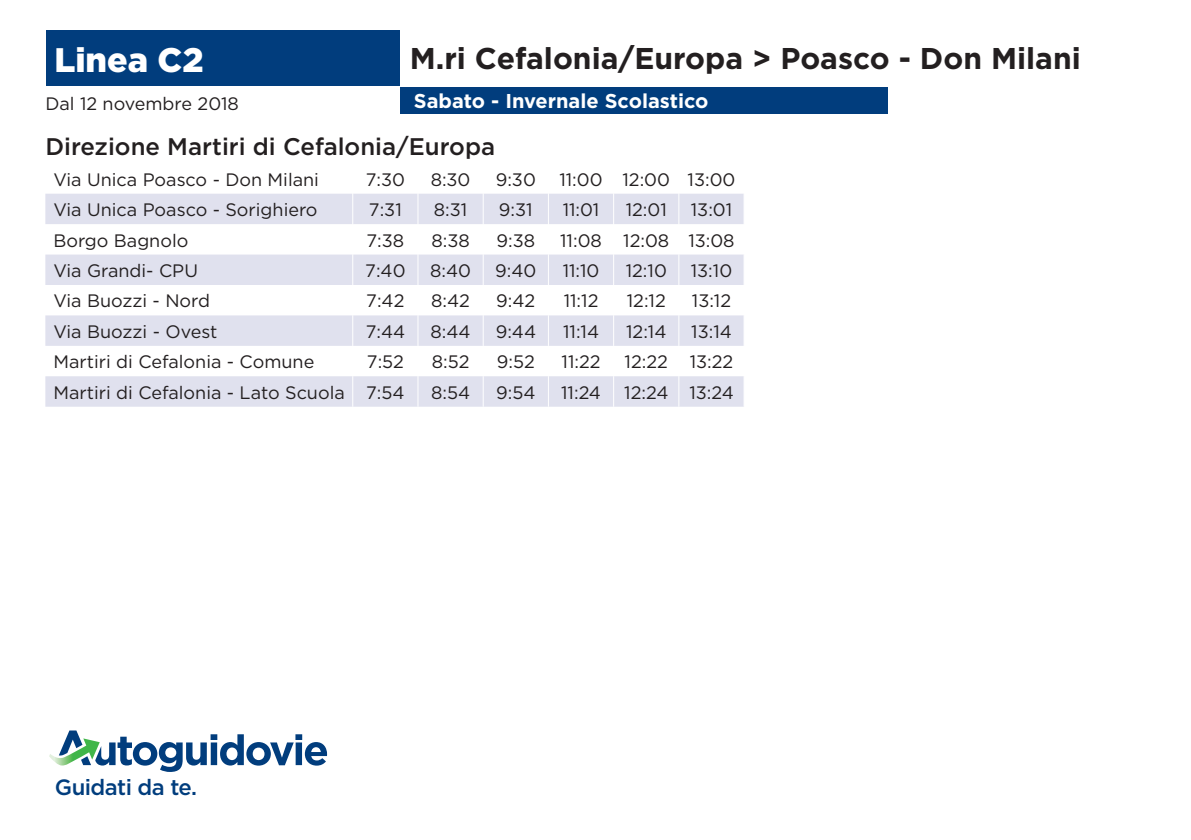
<style>
.page{position:relative;width:1191px;height:840px;background:#fff}
.page>*{position:absolute;margin:0;border:0;box-sizing:border-box;transform-origin:0 0}
.t1{font:900 34px "Gotham";color:#fff}
.t2{font:700 30px "Gotham";color:#231f20}
.t3{font:500 24px "Gotham";color:#231f20}
.t4{font:500 22px "Gotham";letter-spacing:-.025em;color:#013d7d}
.t5{font:700 20px "Gotham";color:#fff}
.t6{font:18px "Gotham";color:#231f20}
</style>
<div class="page">
<div style="left:46px;top:31px;width:354px;height:55px;background:#013d7d"></div>
<div style="left:400px;top:87px;width:487px;height:26px;background:#013d7d"></div>
<svg style="left:45px;top:194px;width:698px;height:212px;fill:#e0e1ee"></svg>
<hr style="left:352px;top:193px;width:1px;height:31px;background:#fff">
<hr style="left:417px;top:193px;width:1px;height:31px;background:#fff">
<hr style="left:483px;top:193px;width:1px;height:31px;background:#fff">
<hr style="left:548px;top:193px;width:1px;height:31px;background:#fff">
<hr style="left:613px;top:193px;width:1px;height:31px;background:#fff">
<hr style="left:678px;top:193px;width:1px;height:31px;background:#fff">
<hr style="left:352px;top:224px;width:1px;height:30px;background:#fff">
<hr style="left:417px;top:224px;width:1px;height:30px;background:#fff">
<hr style="left:483px;top:224px;width:1px;height:30px;background:#fff">
<hr style="left:548px;top:224px;width:1px;height:30px;background:#fff">
<hr style="left:613px;top:224px;width:1px;height:30px;background:#fff">
<hr style="left:678px;top:224px;width:1px;height:30px;background:#fff">
<hr style="left:352px;top:254px;width:1px;height:31px;background:#fff">
<hr style="left:417px;top:254px;width:1px;height:31px;background:#fff">
<hr style="left:483px;top:254px;width:1px;height:31px;background:#fff">
<hr style="left:548px;top:254px;width:1px;height:31px;background:#fff">
<hr style="left:613px;top:254px;width:1px;height:31px;background:#fff">
<hr style="left:678px;top:254px;width:1px;height:31px;background:#fff">
<hr style="left:352px;top:285px;width:1px;height:30px;background:#fff">
<hr style="left:417px;top:285px;width:1px;height:30px;background:#fff">
<hr style="left:483px;top:285px;width:1px;height:30px;background:#fff">
<hr style="left:548px;top:285px;width:1px;height:30px;background:#fff">
<hr style="left:613px;top:285px;width:1px;height:30px;background:#fff">
<hr style="left:678px;top:285px;width:1px;height:30px;background:#fff">
<hr style="left:352px;top:315px;width:1px;height:30px;background:#fff">
<hr style="left:417px;top:315px;width:1px;height:30px;background:#fff">
<hr style="left:483px;top:315px;width:1px;height:30px;background:#fff">
<hr style="left:548px;top:315px;width:1px;height:30px;background:#fff">
<hr style="left:613px;top:315px;width:1px;height:30px;background:#fff">
<hr style="left:678px;top:315px;width:1px;height:30px;background:#fff">
<hr style="left:352px;top:345px;width:1px;height:31px;background:#fff">
<hr style="left:417px;top:345px;width:1px;height:31px;background:#fff">
<hr style="left:483px;top:345px;width:1px;height:31px;background:#fff">
<hr style="left:548px;top:345px;width:1px;height:31px;background:#fff">
<hr style="left:613px;top:345px;width:1px;height:31px;background:#fff">
<hr style="left:678px;top:345px;width:1px;height:31px;background:#fff">
<hr style="left:352px;top:376px;width:1px;height:30px;background:#fff">
<hr style="left:417px;top:376px;width:1px;height:30px;background:#fff">
<hr style="left:483px;top:376px;width:1px;height:30px;background:#fff">
<hr style="left:548px;top:376px;width:1px;height:30px;background:#fff">
<hr style="left:613px;top:376px;width:1px;height:30px;background:#fff">
<hr style="left:678px;top:376px;width:1px;height:30px;background:#fff">
<svg style="left:49px;top:730px;width:278px;height:41px"></svg>
<h1 class="t1" style="left:54px;top:36px;width:151px">Linea C2</h1>
<p class="t6" style="left:45px;top:92px;width:195px">Dal 12 novembre 2018</p>
<h2 class="t2" style="left:410px;top:38px;width:672px">M.ri Cefalonia/Europa &gt; Poasco - Don Milani</h2>
<p class="t5" style="left:414px;top:87px;width:296px">Sabato - Invernale Scolastico</p>
<h3 class="t3" style="left:45px;top:131px;width:451px">Direzione Martiri di Cefalonia/Europa</h3>
<p class="t6" style="left:53px;top:168px;width:267px">Via Unica Poasco - Don Milani</p>
<p class="t6" style="left:366px;top:168px;width:41px">7:30</p>
<p class="t6" style="left:431px;top:168px;width:41px">8:30</p>
<p class="t6" style="left:496px;top:168px;width:42px">9:30</p>
<p class="t6" style="left:559px;top:168px;width:177px">11:00 12:00 13:00</p>
<p class="t6" style="left:53px;top:198px;width:266px">Via Unica Poasco - Sorighiero</p>
<p class="t6" style="left:369px;top:198px;width:34px">7:31</p>
<p class="t6" style="left:434px;top:198px;width:35px">8:31</p>
<p class="t6" style="left:499px;top:198px;width:35px">9:31</p>
<p class="t6" style="left:562px;top:198px;width:38px">11:01</p>
<p class="t6" style="left:626px;top:198px;width:43px">12:01</p>
<p class="t6" style="left:691px;top:198px;width:43px">13:01</p>
<p class="t6" style="left:53px;top:228px;width:136px">Borgo Bagnolo</p>
<p class="t6" style="left:366px;top:228px;width:39px">7:38</p>
<p class="t6" style="left:431px;top:228px;width:40px">8:38</p>
<p class="t6" style="left:496px;top:228px;width:40px">9:38</p>
<p class="t6" style="left:560px;top:228px;width:176px">11:08 12:08 13:08</p>
<p class="t6" style="left:53px;top:259px;width:146px">Via Grandi- CPU</p>
<p class="t6" style="left:365px;top:259px;width:42px">7:40</p>
<p class="t6" style="left:430px;top:259px;width:42px">8:40</p>
<p class="t6" style="left:495px;top:259px;width:43px">9:40</p>
<p class="t6" style="left:562px;top:259px;width:38px">11:10</p>
<p class="t6" style="left:626px;top:259px;width:43px">12:10</p>
<p class="t6" style="left:691px;top:259px;width:43px">13:10</p>
<p class="t6" style="left:53px;top:289px;width:158px">Via Buozzi - Nord</p>
<p class="t6" style="left:366px;top:289px;width:40px">7:42</p>
<p class="t6" style="left:431px;top:289px;width:40px">8:42</p>
<p class="t6" style="left:496px;top:289px;width:41px">9:42</p>
<p class="t6" style="left:564px;top:289px;width:36px">11:12</p>
<p class="t6" style="left:627px;top:289px;width:41px">12:12</p>
<p class="t6" style="left:692px;top:289px;width:41px">13:12</p>
<p class="t6" style="left:53px;top:320px;width:165px">Via Buozzi - Ovest</p>
<p class="t6" style="left:366px;top:320px;width:41px">7:44</p>
<p class="t6" style="left:430px;top:320px;width:42px">8:44</p>
<p class="t6" style="left:496px;top:320px;width:42px">9:44</p>
<p class="t6" style="left:563px;top:320px;width:37px">11:14</p>
<p class="t6" style="left:626px;top:320px;width:42px">12:14</p>
<p class="t6" style="left:691px;top:320px;width:42px">13:14</p>
<p class="t6" style="left:53px;top:350px;width:262px">Martiri di Cefalonia - Comune</p>
<p class="t6" style="left:367px;top:350px;width:38px">7:52</p>
<p class="t6" style="left:432px;top:350px;width:39px">8:52</p>
<p class="t6" style="left:497px;top:350px;width:39px">9:52</p>
<p class="t6" style="left:561px;top:350px;width:41px">11:22</p>
<p class="t6" style="left:624px;top:350px;width:110px">12:22 13:22</p>
<p class="t6" style="left:53px;top:380px;width:353px">Martiri di Cefalonia - Lato Scuola 7:54</p>
<p class="t6" style="left:431px;top:380px;width:41px">8:54</p>
<p class="t6" style="left:496px;top:380px;width:41px">9:54</p>
<p class="t6" style="left:561px;top:380px;width:41px">11:24</p>
<p class="t6" style="left:624px;top:380px;width:111px">12:24 13:24</p>
<p class="t4" style="left:55px;top:772px;width:144px">Guidati da te.</p>
</div>
